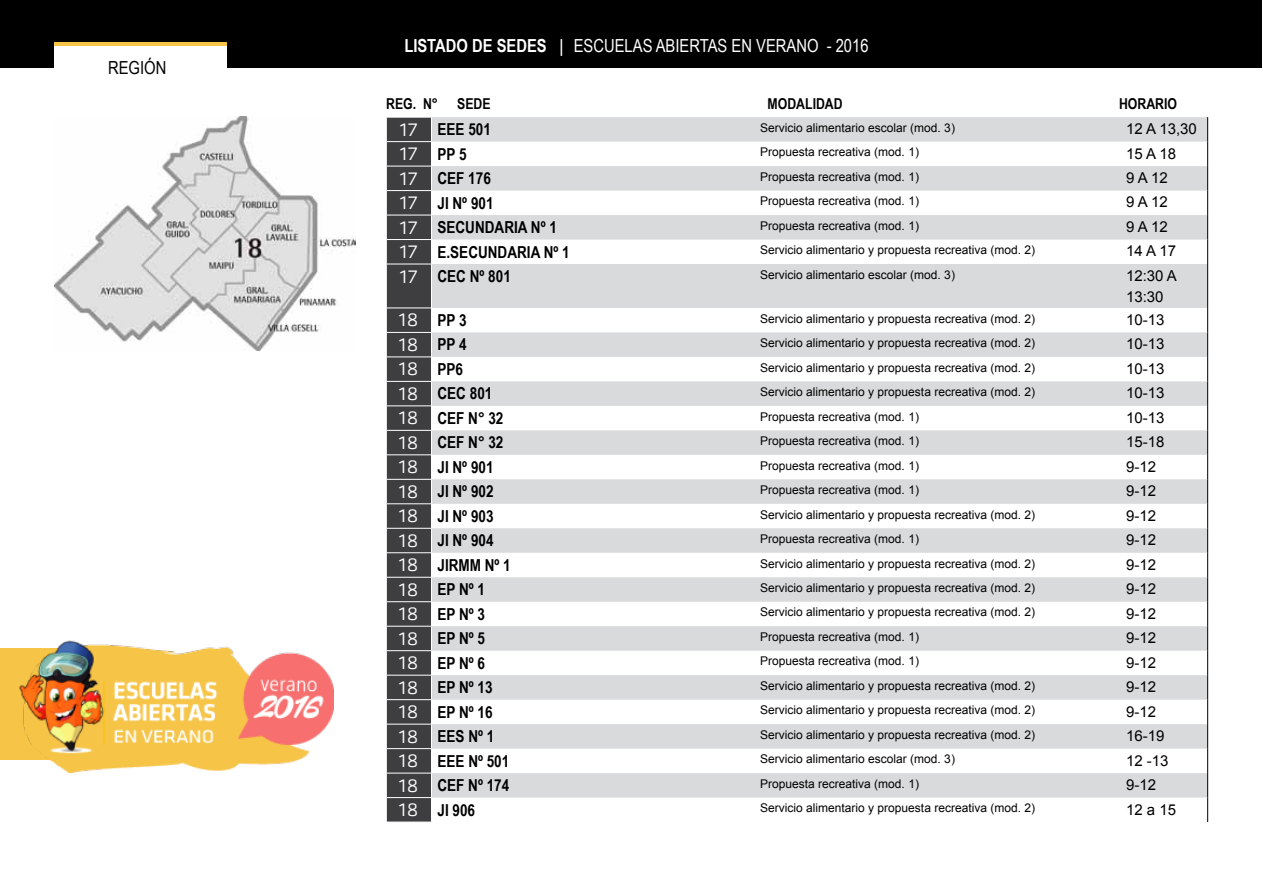
<style>
.page{position:relative;width:1263px;height:893px;background:#fff}
.page>*{position:absolute;margin:0;border:0;box-sizing:border-box;transform-origin:0 0}
.t1{font:18px "Arial Narrow";color:#fff}
.t2{font:18px "Arial Narrow";color:#000}
.t3{font:700 16.5px "Arial Narrow";color:#000}
.t4{font:15px/21px "Arial";color:#000}
.t5{font:700 15px "Arial Narrow";color:#000}
.t6{font:12px "Arial";color:#000}
.s1{font-weight:700}
.s2{font-family:"Arial"}
.s3{font-family:"Klavika Light Caps SC";font-weight:400;font-size:24px;color:#fff}
</style>
<div class="page">
<div style="left:1px;top:649px;width:130px;height:111px;background:#f6c446"></div>
<div style="left:1px;top:0;width:1261px;height:67px;background:#000"></div>
<img style="left:19px;top:640px;width:315px;height:132px">
<div style="left:54px;top:45px;width:172px;height:37px;background:#fff"></div>
<hr style="left:54px;top:43px;width:172px;height:3px;background:#f6c446">
<img style="left:54px;top:117px;width:301px;height:234px">
<svg style="left:432px;top:117px;width:775px;height:681px;fill:#d9dadb"></svg>
<svg style="left:1207px;top:117px;width:1px;height:147px"></svg>
<hr style="left:1207px;top:264px;width:1px;height:44px;background:#000">
<svg style="left:1207px;top:308px;width:1px;height:514px"></svg>
<svg style="left:386px;top:117px;width:46px;height:705px;background:#4a494c"></svg>
<hr style="left:386px;top:141px;width:45px;height:1px;background:#fff">
<hr style="left:386px;top:190px;width:45px;height:1px;background:#fff">
<hr style="left:386px;top:239px;width:45px;height:1px;background:#fff">
<hr style="left:386px;top:308px;width:45px;height:1px;background:#fff">
<hr style="left:386px;top:357px;width:45px;height:1px;background:#fff">
<hr style="left:386px;top:406px;width:45px;height:1px;background:#fff">
<hr style="left:386px;top:455px;width:45px;height:1px;background:#fff">
<hr style="left:386px;top:504px;width:45px;height:1px;background:#fff">
<hr style="left:386px;top:552px;width:45px;height:1px;background:#fff">
<hr style="left:386px;top:601px;width:45px;height:1px;background:#fff">
<hr style="left:386px;top:650px;width:45px;height:1px;background:#fff">
<hr style="left:386px;top:699px;width:45px;height:1px;background:#fff">
<hr style="left:386px;top:748px;width:45px;height:1px;background:#fff">
<hr style="left:386px;top:797px;width:45px;height:1px;background:#fff">
<h1 class="t2" style="left:108px;top:54px;width:60px">REGIÓN</h1>
<h1 class="t1" style="left:404px;top:33px;width:466px"><span class="s1">LISTADO DE SEDES</span> <span class="s2">|</span> ESCUELAS ABIERTAS EN VERANO - 2016</h1>
<p class="t5" style="left:386px;top:93px;width:53px">REG. N°</p>
<p class="t5" style="left:457px;top:93px;width:35px">SEDE</p>
<p class="t5" style="left:767px;top:93px;width:77px">MODALIDAD</p>
<p class="t5" style="left:1119px;top:93px;width:60px">HORARIO</p>
<h2 class="t3" style="left:400px;top:117px;width:93px"><span class="s3">17</span> EEE 501</h2>
<p class="t6" style="left:760px;top:120px;width:196px">Servicio alimentario escolar (mod. 3)</p>
<p class="t4" style="left:1126px;top:118px;width:72px">12 A 13,30</p>
<h2 class="t3" style="left:400px;top:141px;width:68px"><span class="s3">17</span> PP 5</h2>
<p class="t6" style="left:760px;top:144px;width:160px">Propuesta recreativa (mod. 1)</p>
<p class="t4" style="left:1126px;top:143px;width:52px">15 A 18</p>
<h2 class="t3" style="left:400px;top:166px;width:92px"><span class="s3">17</span> CEF 176</h2>
<p class="t6" style="left:760px;top:169px;width:160px">Propuesta recreativa (mod. 1)</p>
<p class="t4" style="left:1126px;top:167px;width:43px">9 A 12</p>
<h2 class="t3" style="left:400px;top:190px;width:95px"><span class="s3">17</span> JI Nº 901</h2>
<p class="t6" style="left:760px;top:193px;width:160px">Propuesta recreativa (mod. 1)</p>
<p class="t4" style="left:1126px;top:192px;width:43px">9 A 12</p>
<h2 class="t3" style="left:400px;top:215px;width:159px"><span class="s3">17</span> SECUNDARIA Nº 1</h2>
<p class="t6" style="left:760px;top:218px;width:160px">Propuesta recreativa (mod. 1)</p>
<p class="t4" style="left:1126px;top:216px;width:43px">9 A 12</p>
<h2 class="t3" style="left:400px;top:239px;width:171px"><span class="s3">17</span> E.SECUNDARIA Nº 1</h2>
<p class="t6" style="left:760px;top:242px;width:276px">Servicio alimentario y propuesta recreativa (mod. 2)</p>
<p class="t4" style="left:1126px;top:241px;width:52px">14 A 17</p>
<h2 class="t3" style="left:400px;top:264px;width:112px"><span class="s3">17</span> CEC Nº 801</h2>
<p class="t6" style="left:760px;top:267px;width:196px">Servicio alimentario escolar (mod. 3)</p>
<p class="t4" style="left:1126px;top:265px;width:52px">12:30 A<br>13:30</p>
<h2 class="t3" style="left:399px;top:308px;width:69px"><span class="s3">18</span> PP 3</h2>
<p class="t6" style="left:760px;top:311px;width:276px">Servicio alimentario y propuesta recreativa (mod. 2)</p>
<p class="t4" style="left:1126px;top:309px;width:40px">10-13</p>
<h2 class="t3" style="left:399px;top:332px;width:69px"><span class="s3">18</span> PP 4</h2>
<p class="t6" style="left:760px;top:335px;width:276px">Servicio alimentario y propuesta recreativa (mod. 2)</p>
<p class="t4" style="left:1126px;top:334px;width:40px">10-13</p>
<h2 class="t3" style="left:399px;top:357px;width:66px"><span class="s3">18</span> PP6</h2>
<p class="t6" style="left:760px;top:360px;width:276px">Servicio alimentario y propuesta recreativa (mod. 2)</p>
<p class="t4" style="left:1126px;top:358px;width:40px">10-13</p>
<h2 class="t3" style="left:399px;top:381px;width:95px"><span class="s3">18</span> CEC 801</h2>
<p class="t6" style="left:760px;top:384px;width:276px">Servicio alimentario y propuesta recreativa (mod. 2)</p>
<p class="t4" style="left:1126px;top:383px;width:40px">10-13</p>
<h2 class="t3" style="left:399px;top:406px;width:106px"><span class="s3">18</span> CEF N° 32</h2>
<p class="t6" style="left:760px;top:409px;width:160px">Propuesta recreativa (mod. 1)</p>
<p class="t4" style="left:1126px;top:407px;width:40px">10-13</p>
<h2 class="t3" style="left:399px;top:430px;width:106px"><span class="s3">18</span> CEF N° 32</h2>
<p class="t6" style="left:760px;top:433px;width:160px">Propuesta recreativa (mod. 1)</p>
<p class="t4" style="left:1126px;top:432px;width:40px">15-18</p>
<h2 class="t3" style="left:399px;top:455px;width:96px"><span class="s3">18</span> JI Nº 901</h2>
<p class="t6" style="left:760px;top:457px;width:160px">Propuesta recreativa (mod. 1)</p>
<p class="t4" style="left:1126px;top:456px;width:32px">9-12</p>
<h2 class="t3" style="left:399px;top:479px;width:96px"><span class="s3">18</span> JI Nº 902</h2>
<p class="t6" style="left:760px;top:482px;width:160px">Propuesta recreativa (mod. 1)</p>
<p class="t4" style="left:1126px;top:481px;width:32px">9-12</p>
<h2 class="t3" style="left:399px;top:503px;width:96px"><span class="s3">18</span> JI Nº 903</h2>
<p class="t6" style="left:760px;top:506px;width:276px">Servicio alimentario y propuesta recreativa (mod. 2)</p>
<p class="t4" style="left:1126px;top:505px;width:32px">9-12</p>
<h2 class="t3" style="left:399px;top:528px;width:96px"><span class="s3">18</span> JI Nº 904</h2>
<p class="t6" style="left:760px;top:531px;width:160px">Propuesta recreativa (mod. 1)</p>
<p class="t4" style="left:1126px;top:530px;width:32px">9-12</p>
<h2 class="t3" style="left:399px;top:552px;width:113px"><span class="s3">18</span> JIRMM Nº 1</h2>
<p class="t6" style="left:760px;top:555px;width:276px">Servicio alimentario y propuesta recreativa (mod. 2)</p>
<p class="t4" style="left:1126px;top:554px;width:32px">9-12</p>
<h2 class="t3" style="left:399px;top:577px;width:88px"><span class="s3">18</span> EP Nº 1</h2>
<p class="t6" style="left:760px;top:580px;width:276px">Servicio alimentario y propuesta recreativa (mod. 2)</p>
<p class="t4" style="left:1126px;top:579px;width:32px">9-12</p>
<h2 class="t3" style="left:399px;top:601px;width:88px"><span class="s3">18</span> EP Nº 3</h2>
<p class="t6" style="left:760px;top:604px;width:276px">Servicio alimentario y propuesta recreativa (mod. 2)</p>
<p class="t4" style="left:1126px;top:603px;width:32px">9-12</p>
<h2 class="t3" style="left:399px;top:626px;width:88px"><span class="s3">18</span> EP Nº 5</h2>
<p class="t6" style="left:760px;top:629px;width:160px">Propuesta recreativa (mod. 1)</p>
<p class="t4" style="left:1126px;top:627px;width:32px">9-12</p>
<h2 class="t3" style="left:399px;top:650px;width:88px"><span class="s3">18</span> EP Nº 6</h2>
<p class="t6" style="left:760px;top:653px;width:160px">Propuesta recreativa (mod. 1)</p>
<p class="t4" style="left:1126px;top:652px;width:32px">9-12</p>
<h2 class="t3" style="left:399px;top:675px;width:95px"><span class="s3">18</span> EP Nº 13</h2>
<p class="t6" style="left:760px;top:678px;width:276px">Servicio alimentario y propuesta recreativa (mod. 2)</p>
<p class="t4" style="left:1126px;top:676px;width:32px">9-12</p>
<h2 class="t3" style="left:399px;top:699px;width:95px"><span class="s3">18</span> EP Nº 16</h2>
<p class="t6" style="left:760px;top:702px;width:276px">Servicio alimentario y propuesta recreativa (mod. 2)</p>
<p class="t4" style="left:1126px;top:701px;width:32px">9-12</p>
<h2 class="t3" style="left:399px;top:724px;width:97px"><span class="s3">18</span> EES Nº 1</h2>
<p class="t6" style="left:760px;top:727px;width:276px">Servicio alimentario y propuesta recreativa (mod. 2)</p>
<p class="t4" style="left:1126px;top:725px;width:40px">16-19</p>
<h2 class="t3" style="left:399px;top:748px;width:112px"><span class="s3">18</span> EEE Nº 501</h2>
<p class="t6" style="left:760px;top:751px;width:196px">Servicio alimentario escolar (mod. 3)</p>
<p class="t4" style="left:1126px;top:750px;width:44px">12 -13</p>
<h2 class="t3" style="left:399px;top:773px;width:112px"><span class="s3">18</span> CEF Nº 174</h2>
<p class="t6" style="left:760px;top:776px;width:160px">Propuesta recreativa (mod. 1)</p>
<p class="t4" style="left:1126px;top:774px;width:32px">9-12</p>
<h2 class="t3" style="left:399px;top:797px;width:78px"><span class="s3">18</span> JI 906</h2>
<p class="t6" style="left:760px;top:800px;width:276px">Servicio alimentario y propuesta recreativa (mod. 2)</p>
<p class="t4" style="left:1126px;top:799px;width:52px">12 a 15</p>
</div>
